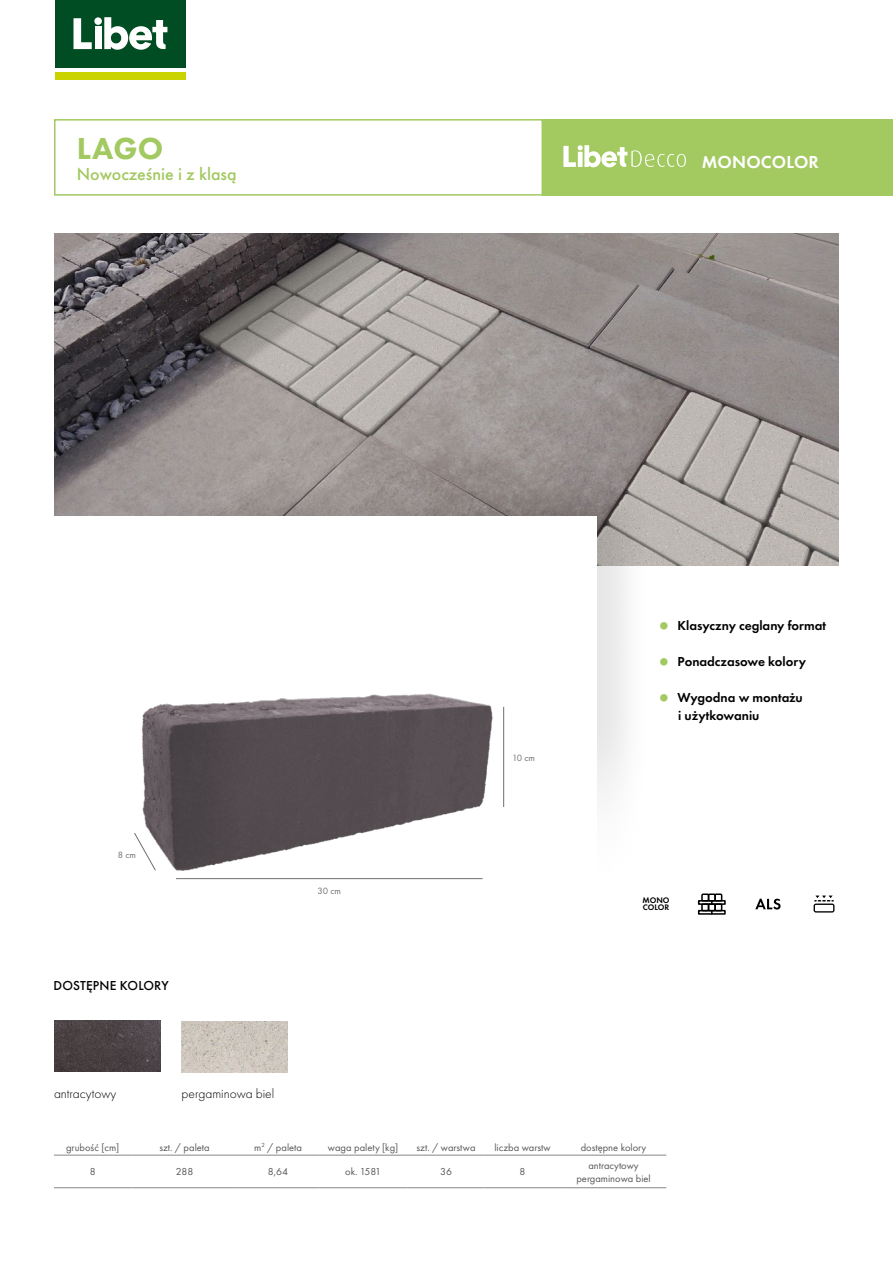
<style>
.page{position:relative;width:893px;height:1263px;background:#fff}
.page>*{position:absolute;margin:0;border:0;box-sizing:border-box;transform-origin:0 0}
.t1{font:800 31.5px "Futura PT";color:#a3c961}
.t2{font:500 18px "Futura PT";color:#a3c961}
.t3{font:600 18px "Futura PT";letter-spacing:.01em;color:#fff}
.t4{font:600 13.5px/18px "Futura PT";color:#000}
.t5{font:300 13.5px "Futura PT";color:#000}
.t6{font:500 13.5px "Futura PT";letter-spacing:.01em;color:#000}
.t7{font:10.5px/12.6px "Futura PT";color:#575756;text-align:center}
.t8{font:9.45px "Futura PT";color:#706f6f}
.t9{font:8.4px/7.2px "Futura TOT Dem";color:#000}
.s1{font-weight:800;font-size:27px;color:#a3c961}
</style>
<div class="page">
<div style="left:542px;top:119px;width:351px;height:77px;background:#a3c961"></div>
<svg style="left:563px;top:145px;width:123px;height:22px"></svg>
<img style="left:54px;top:234px;width:785px;height:332px">
<div style="left:120px;top:478px;width:534px;height:441px;background:#000;opacity:.1"></div>
<div style="left:40px;top:517px;width:557px;height:411px;background:#fff"></div>
<div style="left:55px;top:0;width:131px;height:67px;background:#004c23"></div>
<svg style="left:74px;top:18px;width:18px;height:31px"></svg>
<div style="left:94px;top:17px;width:8px;height:8px;background:#fff;border-radius:50%"></div>
<div style="left:95px;top:27px;width:7px;height:22px;background:#fff"></div>
<svg style="left:104px;top:17px;width:63px;height:33px"></svg>
<div style="left:55px;top:72px;width:131px;height:8px;background:#cad200"></div>
<img style="left:54px;top:1020px;width:106px;height:51px">
<svg style="left:814px;top:895px;width:20px;height:17px"></svg>
<svg style="left:755px;top:899px;width:26px;height:10px"></svg>
<div style="left:701px;top:903px;width:8px;height:8px;border:2px solid #000"></div>
<div style="left:708px;top:903px;width:8px;height:8px;border:2px solid #000"></div>
<div style="left:714px;top:903px;width:8px;height:8px;border:2px solid #000"></div>
<div style="left:698px;top:910px;width:28px;height:5px;border:2px solid #000"></div>
<div style="left:698px;top:900px;width:28px;height:5px;border:2px solid #000"></div>
<div style="left:701px;top:893px;width:8px;height:8px;border:2px solid #000"></div>
<div style="left:708px;top:893px;width:8px;height:8px;border:2px solid #000"></div>
<div style="left:714px;top:893px;width:8px;height:8px;border:2px solid #000"></div>
<hr style="left:54px;top:1155px;width:77px;height:1px;background:#878787">
<hr style="left:54px;top:1187px;width:77px;height:1px;background:#878787">
<hr style="left:131px;top:1155px;width:107px;height:1px;background:#878787">
<hr style="left:238px;top:1155px;width:80px;height:1px;background:#878787">
<hr style="left:318px;top:1155px;width:90px;height:1px;background:#878787">
<hr style="left:408px;top:1155px;width:76px;height:1px;background:#878787">
<hr style="left:484px;top:1155px;width:77px;height:1px;background:#878787">
<hr style="left:561px;top:1155px;width:105px;height:1px;background:#878787">
<hr style="left:238px;top:1187px;width:80px;height:1px;background:#878787">
<hr style="left:318px;top:1187px;width:90px;height:1px;background:#878787">
<hr style="left:408px;top:1187px;width:76px;height:1px;background:#878787">
<hr style="left:484px;top:1187px;width:77px;height:1px;background:#878787">
<hr style="left:561px;top:1187px;width:105px;height:1px;background:#878787">
<hr style="left:131px;top:1187px;width:107px;height:1px;background:#878787">
<img style="left:182px;top:1021px;width:106px;height:51px">
<hr style="left:176px;top:878px;width:307px;height:1px;background:#706f6f">
<svg style="left:134px;top:833px;width:4px;height:7px"></svg>
<hr style="left:503px;top:707px;width:1px;height:100px;background:#706f6f">
<img style="left:138px;top:693px;width:355px;height:178px">
<div style="left:54px;top:119px;width:489px;height:77px;border:2px solid #a3c961"></div>
<h1 class="t1" style="left:77px;top:128px;width:88px">LAGO</h1>
<h2 class="t2" style="left:77px;top:163px;width:161px">Nowocześnie i z klasą</h2>
<h2 class="t3" style="left:702px;top:150px;width:119px">MONOCOLOR</h2>
<p class="t8" style="left:118px;top:849px;width:20px">8 cm</p>
<p class="t6" style="left:54px;top:977px;width:117px">DOSTĘPNE KOLORY</p>
<p class="t5" style="left:54px;top:1086px;width:64px">antracytowy</p>
<p class="t5" style="left:182px;top:1086px;width:94px">pergaminowa biel</p>
<p class="t8" style="left:318px;top:885px;width:25px">30 cm</p>
<p class="t8" style="left:512px;top:752px;width:24px">10 cm</p>
<p class="t4" style="left:651px;top:616px;width:177px"><span class="s1">•</span>Klasyczny ceglany format</p>
<p class="t4" style="left:651px;top:652px;width:157px"><span class="s1">•</span>Ponadczasowe kolory</p>
<p class="t4" style="left:678px;top:688px;width:126px;text-indent:-28px"><span class="s1">•</span>Wygodna w montażu i użytkowaniu</p>
<p class="t9" style="left:642px;top:896px;width:29px">MONO<br>COLOR</p>
<p class="t7" style="left:66px;top:1141px;width:55px">grubość [cm]</p>
<p class="t7" style="left:159px;top:1141px;width:52px">szt. / paleta</p>
<p class="t7" style="left:254px;top:1141px;width:49px">m<sup>2</sup> / paleta</p>
<p class="t7" style="left:328px;top:1141px;width:72px">waga palety [kg]</p>
<p class="t7" style="left:417px;top:1141px;width:60px">szt. / warstwa</p>
<p class="t7" style="left:494px;top:1141px;width:58px">liczba warstw</p>
<p class="t7" style="left:581px;top:1141px;width:67px">dostępne kolory</p>
<p class="t7" style="left:90px;top:1165px;width:7px">8</p>
<p class="t7" style="left:176px;top:1165px;width:19px">288</p>
<p class="t7" style="left:268px;top:1165px;width:22px">8,64</p>
<p class="t7" style="left:345px;top:1165px;width:37px">ok. 1581</p>
<p class="t7" style="left:440px;top:1165px;width:13px">36</p>
<p class="t7" style="left:520px;top:1165px;width:7px">8</p>
<p class="t7" style="left:576px;top:1159px;width:76px">antracytowy pergaminowa biel</p>
</div>
